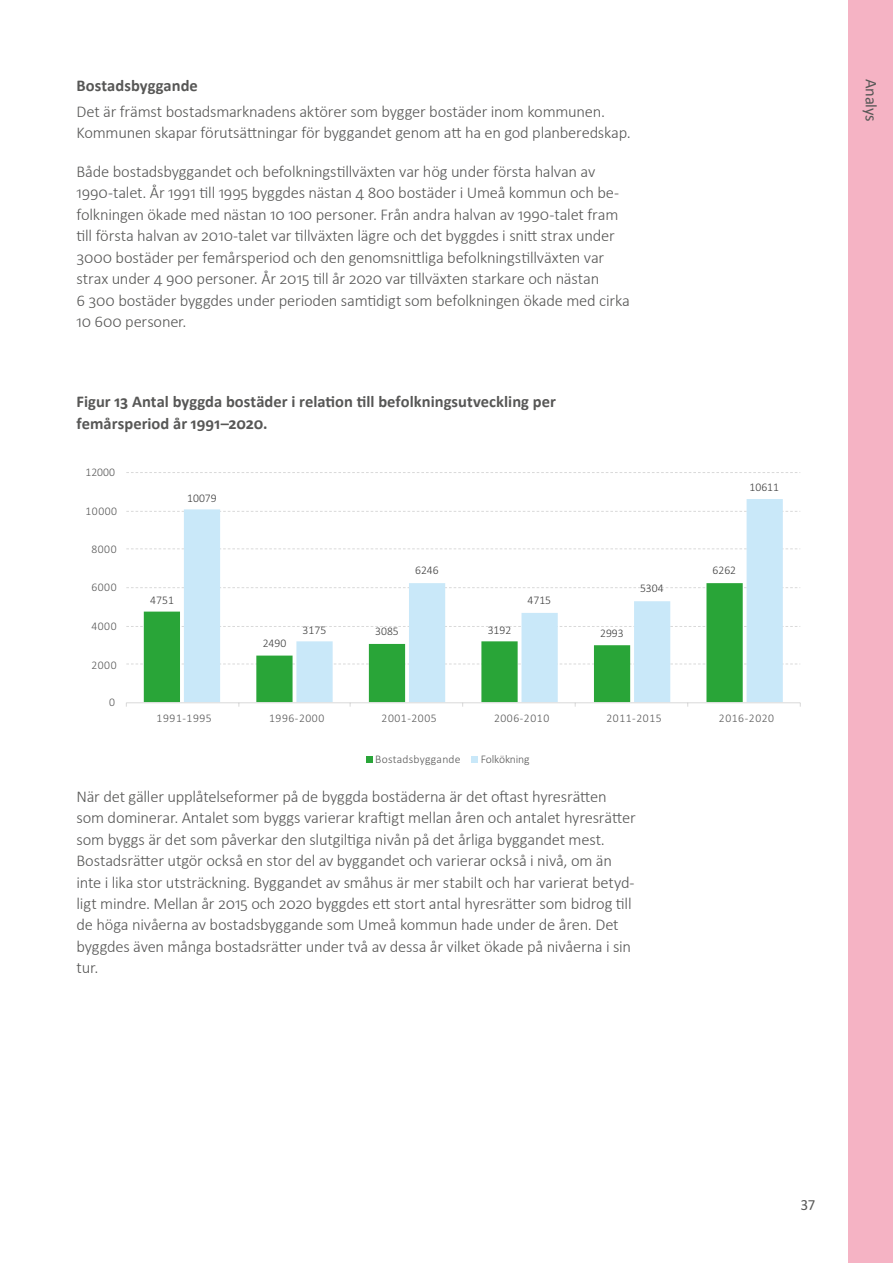
<style>
.page{position:relative;width:893px;height:1263px;background:#fff}
.page>*{position:absolute;margin:0;border:0;box-sizing:border-box;transform-origin:0 0}
.t1{font:300 16.5px/21.5px "Calibri";letter-spacing:-.015em;color:#575756}
.t2{font:700 16.5px/21.5px "Calibri";color:#575756}
.t3{font:16.5px "Calibri";letter-spacing:-.005em;color:#575756}
.t4{font:15px "Calibri";color:#575756}
.t5{font:300 11.7px "Calibri";letter-spacing:.05em;color:#5a5a5a}
.t6{font:300 11.7px "Calibri";color:#404040}
.t7{font:300 11.7px "Calibri";letter-spacing:.02em;color:#5a5a5a}
.t8{font:300 11.7px "Calibri";letter-spacing:-.015em;color:#5a5a5a}
</style>
<div class="page">
<svg style="left:126px;top:664px;width:674px;height:1px"></svg>
<svg style="left:126px;top:626px;width:674px;height:1px"></svg>
<svg style="left:126px;top:587px;width:674px;height:1px"></svg>
<svg style="left:126px;top:548px;width:674px;height:1px"></svg>
<svg style="left:126px;top:511px;width:674px;height:1px"></svg>
<svg style="left:126px;top:472px;width:674px;height:1px"></svg>
<svg style="left:144px;top:587px;width:40px;height:115px;fill:#29a538"></svg>
<svg style="left:184px;top:499px;width:599px;height:203px"></svg>
<hr style="left:126px;top:702px;width:674px;height:1px;background:#d9d9d9">
<div style="left:366px;top:756px;width:7px;height:7px;background:#29a538"></div>
<div style="left:471px;top:756px;width:6px;height:7px;background:#c9e8f9"></div>
<div style="left:848px;top:0;width:45px;height:1263px;background:#f5b3c4"></div>
<p class="t2" style="left:77px;top:75px;width:123px">Bostadsbyggande</p>
<p class="t1" style="left:77px;top:101px;width:556px">Det är främst bostadsmarknadens aktörer som bygger bostäder inom kommunen.<br>Kommunen skapar förutsättningar för byggandet genom att ha en god planberedskap.</p>
<p class="t1" style="left:77px;top:161px;width:555px">Både bostadsbyggandet och befolkningstillväxten var hög under första halvan av 1990-talet. År 1991 till 1995 byggdes nästan 4 800 bostäder i Umeå kommun och be&shy;folkningen ökade med nästan 10 100 personer. Från andra halvan av 1990-talet fram till första halvan av 2010-talet var tillväxten lägre och det byggdes i snitt strax under 3000 bostäder per femårsperiod och den genomsnittliga befolkningstillväxten var strax under 4 900 personer. År 2015 till år 2020 var tillväxten starkare och nästan<br>6 300 bostäder byggdes under perioden samtidigt som befolkningen ökade med cirka 10 600 personer.</p>
<p class="t2" style="left:77px;top:391px;width:481px">Figur 13 Antal byggda bostäder i relation till befolkningsutveckling per femårsperiod år 1991–2020.</p>
<p class="t5" style="left:85px;top:465px;width:31px">12000</p>
<p class="t5" style="left:85px;top:503px;width:33px">10000</p>
<p class="t5" style="left:91px;top:542px;width:27px">8000</p>
<p class="t5" style="left:91px;top:580px;width:27px">6000</p>
<p class="t5" style="left:91px;top:619px;width:27px">4000</p>
<p class="t5" style="left:91px;top:657px;width:27px">2000</p>
<p class="t5" style="left:109px;top:695px;width:7px">0</p>
<p class="t6" style="left:187px;top:490px;width:31px">10079</p>
<p class="t6" style="left:150px;top:593px;width:25px">4751</p>
<p class="t6" style="left:263px;top:635px;width:25px">2490</p>
<p class="t6" style="left:303px;top:622px;width:25px">3175</p>
<p class="t6" style="left:415px;top:563px;width:25px">6246</p>
<p class="t6" style="left:375px;top:624px;width:25px">3085</p>
<p class="t6" style="left:488px;top:622px;width:25px">3192</p>
<p class="t6" style="left:528px;top:593px;width:25px">4715</p>
<p class="t6" style="left:600px;top:626px;width:25px">2993</p>
<p class="t6" style="left:640px;top:581px;width:25px">5304</p>
<p class="t6" style="left:749px;top:480px;width:31px">10611</p>
<p class="t6" style="left:713px;top:563px;width:25px">6262</p>
<p class="t5" style="left:157px;top:710px;width:57px">1991-1995</p>
<p class="t5" style="left:269px;top:710px;width:57px">1996-2000</p>
<p class="t5" style="left:382px;top:710px;width:57px">2001-2005</p>
<p class="t5" style="left:494px;top:710px;width:57px">2006-2010</p>
<p class="t5" style="left:606px;top:710px;width:57px">2011-2015</p>
<p class="t5" style="left:719px;top:710px;width:57px">2016-2020</p>
<p class="t7" style="left:375px;top:752px;width:87px">Bostadsbyggande</p>
<p class="t8" style="left:481px;top:752px;width:50px">Folkökning</p>
<p class="t1" style="left:77px;top:785px;width:561px">När det gäller upplåtelseformer på de byggda bostäderna är det oftast hyresrätten som dominerar. Antalet som byggs varierar kraftigt mellan åren och antalet hyresrätter som byggs är det som påverkar den slutgiltiga nivån på det årliga byggandet mest.<br>Bostadsrätter utgör också en stor del av byggandet och varierar också i nivå, om än inte i lika stor utsträckning. Byggandet av småhus är mer stabilt och har varierat betyd&shy;ligt mindre. Mellan år 2015 och 2020 byggdes ett stort antal hyresrätter som bidrog till de höga nivåerna av bostadsbyggande som Umeå kommun hade under de åren. Det byggdes även många bostadsrätter under två av dessa år vilket ökade på nivåerna i sin tur.</p>
<p class="t3" style="left:883px;top:79px;width:44px;rotate:90deg">Analys</p>
<p class="t4" style="left:801px;top:1192px;width:16px">37</p>
</div>
